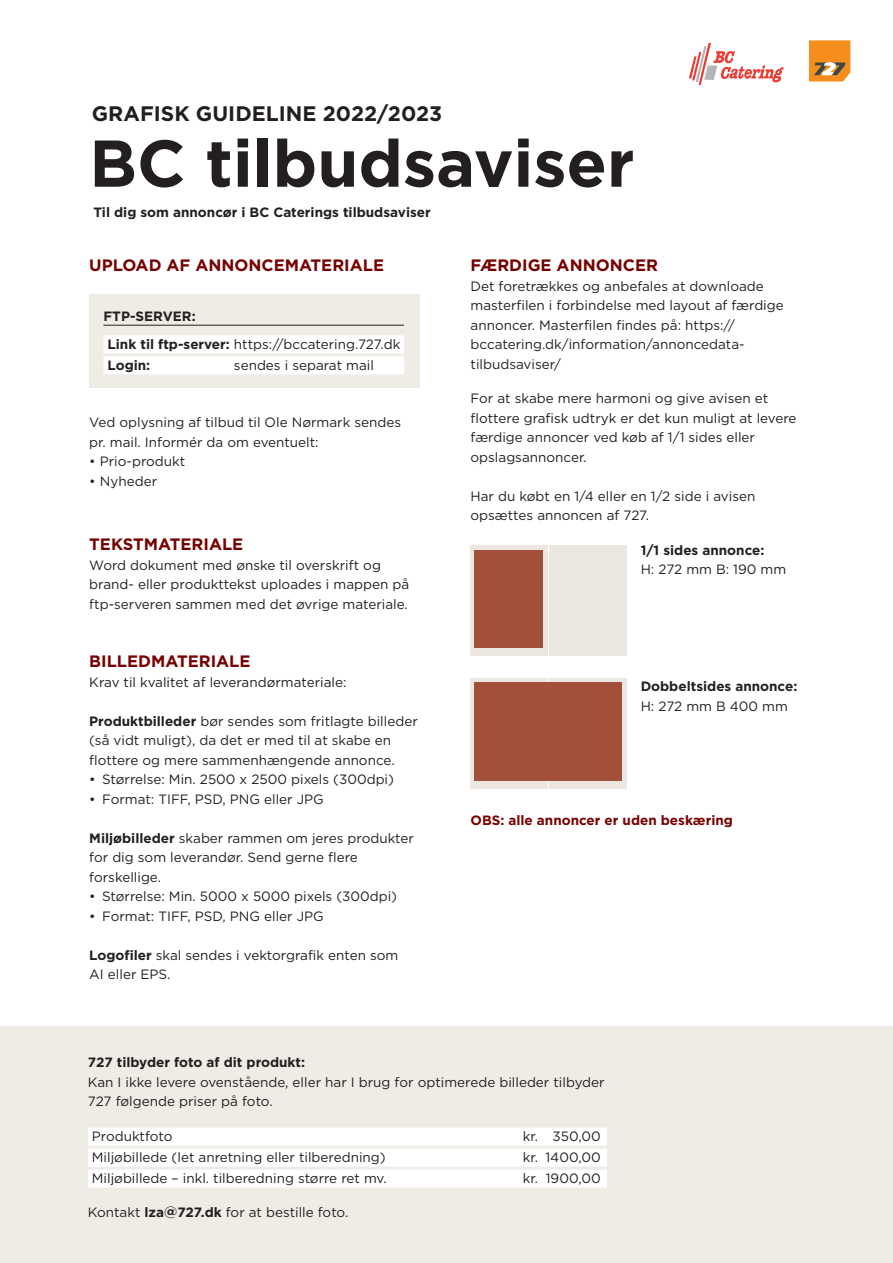
<style>
.page{position:relative;width:893px;height:1263px;background:#fff}
.page>*{position:absolute;margin:0;border:0;box-sizing:border-box;transform-origin:0 0}
.t1{font:700 66px "Gotham";color:#231f20}
.t2{font:700 21px "Gotham";color:#231f20}
.t3{font:700 16.5px "Gotham";color:#700}
.t4{font:13.5px/19.5px "Gotham";color:#231f20}
.t5{font:700 13.5px/28px "Gotham";color:#231f20}
.t6{font:700 13.5px "Gotham";color:#700}
.s1{font-weight:400}
.s2{font-weight:700}
</style>
<div class="page">
<div style="left:0;top:1027px;width:893px;height:236px;background:#efebe5"></div>
<div style="left:88px;top:1127px;width:519px;height:18px;background:#fff"></div>
<div style="left:88px;top:1148px;width:519px;height:18px;background:#fff"></div>
<div style="left:88px;top:1169px;width:519px;height:18px;background:#fff"></div>
<div style="left:89px;top:294px;width:331px;height:94px;background:#efebe5"></div>
<hr style="left:103px;top:325px;width:301px;height:1px;background:#231f20">
<div style="left:103px;top:335px;width:301px;height:18px;background:#fff"></div>
<div style="left:103px;top:356px;width:301px;height:18px;background:#fff"></div>
<svg style="left:809px;top:40px;width:41px;height:42px;background:#e59238"></svg>
<svg style="left:689px;top:43px;width:95px;height:42px"></svg>
<div style="left:470px;top:545px;width:78px;height:110px;background:#ece7e1"></div>
<div style="left:549px;top:545px;width:77px;height:110px;background:#ece7e1"></div>
<div style="left:474px;top:550px;width:69px;height:97px;background:#a2503a"></div>
<div style="left:470px;top:679px;width:78px;height:110px;background:#ece7e1"></div>
<div style="left:549px;top:679px;width:77px;height:110px;background:#ece7e1"></div>
<div style="left:474px;top:683px;width:148px;height:98px;background:#a2503a"></div>
<h2 class="t2" style="left:92px;top:99px;width:352px">GRAFISK GUIDELINE 2022/2023</h2>
<h1 class="t1" style="left:89px;top:120px;width:547px">BC tilbudsaviser</h1>
<p class="t5" style="left:93px;top:198px;width:339px">Til dig som annoncør i BC Caterings tilbudsaviser</p>
<p class="t3" style="left:89px;top:255px;width:296px">UPLOAD AF ANNONCEMATERIALE</p>
<p class="t5" style="left:103px;top:302px;width:298px">FTP-SERVER:<br>Link til ftp-server: <span class="s1">https://bccatering.727.dk</span></p>
<p class="t5" style="left:108px;top:351px;width:44px">Login:</p>
<p class="t4" style="left:234px;top:355px;width:141px">sendes i separat mail</p>
<p class="t4" style="left:89px;top:412px;width:313px">Ved oplysning af tilbud til Ole Nørmark sendes pr. mail. Informér da om eventuelt:</p>
<p class="t4" style="left:89px;top:451px;width:97px">• Prio-produkt</p>
<p class="t4" style="left:89px;top:471px;width:69px">• Nyheder</p>
<p class="t3" style="left:89px;top:534px;width:156px">TEKSTMATERIALE</p>
<p class="t4" style="left:89px;top:555px;width:321px">Word dokument med ønske til overskrift og brand- eller produkttekst uploades i mappen på ftp-serveren sammen med det øvrige materiale.</p>
<p class="t3" style="left:89px;top:651px;width:163px">BILLEDMATERIALE</p>
<p class="t4" style="left:89px;top:672px;width:259px">Krav til kvalitet af leverandørmateriale:</p>
<p class="t4" style="left:89px;top:711px;width:330px"><span class="s2">Produktbilleder</span> bør sendes som fritlagte billeder (så vidt muligt), da det er med til at skabe en flottere og mere sammenhængende annonce.</p>
<p class="t4" style="left:89px;top:769px;width:306px">• Størrelse: Min. 2500 x 2500 pixels (300dpi)</p>
<p class="t4" style="left:89px;top:789px;width:236px">• Format: TIFF, PSD, PNG eller JPG</p>
<p class="t4" style="left:89px;top:828px;width:326px"><span class="s2">Miljøbilleder</span> skaber rammen om jeres produkter for dig som leverandør. Send gerne flere forskellige.</p>
<p class="t4" style="left:89px;top:886px;width:309px">• Størrelse: Min. 5000 x 5000 pixels (300dpi)</p>
<p class="t4" style="left:89px;top:906px;width:236px">• Format: TIFF, PSD, PNG eller JPG</p>
<p class="t4" style="left:89px;top:945px;width:311px"><span class="s2">Logofiler</span> skal sendes i vektorgrafik enten som<br>AI eller EPS.</p>
<p class="t3" style="left:471px;top:255px;width:189px">FÆRDIGE ANNONCER</p>
<p class="t4" style="left:471px;top:276px;width:315px">Det foretrækkes og anbefales at downloade masterfilen i forbindelse med layout af færdige annoncer. Masterfilen findes på: https:// bccatering.dk/information/annoncedata&shy;tilbudsaviser/</p>
<p class="t4" style="left:471px;top:388px;width:327px">For at skabe mere harmoni og give avisen et flottere grafisk udtryk er det kun muligt at levere færdige annoncer ved køb af 1/1 sides eller opslagsannoncer.</p>
<p class="t4" style="left:471px;top:486px;width:286px">Har du købt en 1/4 eller en 1/2 side i avisen opsættes annoncen af 727.</p>
<p class="t5" style="left:641px;top:536px;width:125px">1/1 sides annonce:</p>
<p class="t4" style="left:641px;top:559px;width:147px">H: 272 mm B: 190 mm</p>
<p class="t5" style="left:641px;top:672px;width:158px">Dobbeltsides annonce:</p>
<p class="t4" style="left:641px;top:696px;width:149px">H: 272 mm B 400 mm</p>
<p class="t6" style="left:471px;top:811px;width:264px">OBS: alle annoncer er uden beskæring</p>
<p class="t5" style="left:88px;top:1048px;width:219px">727 tilbyder foto af dit produkt:</p>
<p class="t4" style="left:88px;top:1072px;width:518px">Kan I ikke levere ovenstående, eller har I brug for optimerede billeder tilbyder<br>727 følgende priser på foto.</p>
<p class="t4" style="left:92px;top:1126px;width:82px">Produktfoto</p>
<p class="t4" style="left:523px;top:1126px;width:79px">kr. 350,00</p>
<p class="t4" style="left:92px;top:1147px;width:295px">Miljøbillede (let anretning eller tilberedning)</p>
<p class="t4" style="left:523px;top:1147px;width:79px">kr. 1400,00</p>
<p class="t4" style="left:92px;top:1168px;width:296px">Miljøbillede – inkl. tilberedning større ret mv.</p>
<p class="t4" style="left:523px;top:1168px;width:79px">kr. 1900,00</p>
<p class="t4" style="left:88px;top:1202px;width:262px">Kontakt <span class="s2">lza@727.dk</span> for at bestille foto.</p>
</div>
